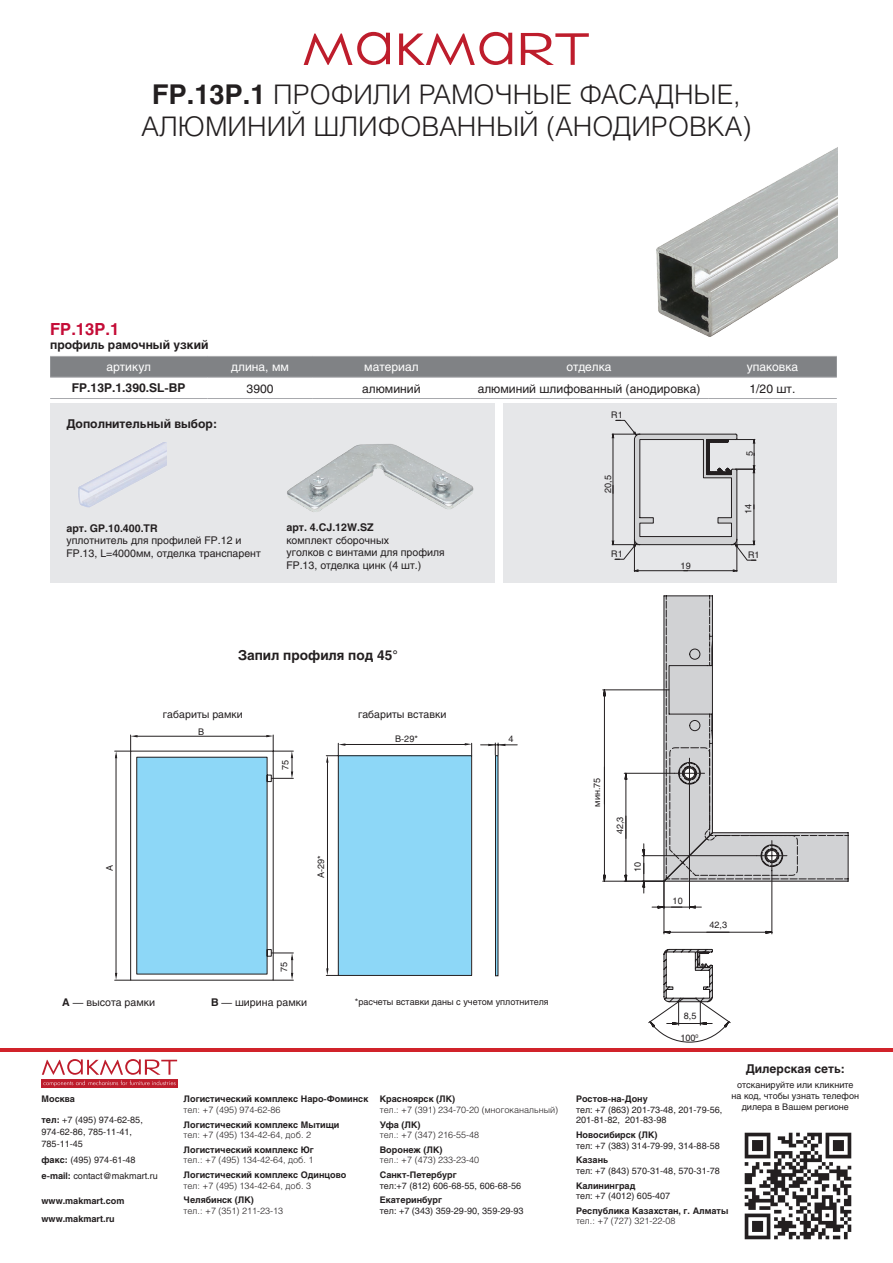
<style>
.page{position:relative;width:893px;height:1263px;background:#fff}
.page>*{position:absolute;margin:0;border:0;box-sizing:border-box;transform-origin:0 0}
.артикулы{font:300 27px "Helios";color:#231f20}
.t1{font:700 16.5px "Helios";color:#c40c37}
.t2{font:700 13.5px "Helios";color:#231f20}
.артикулы-2{font:700 12px "Helios";color:#231f20}
.t3{font:12px "Helios";color:#231f20}
.t4{font:12px "Helios";color:#fff}
.t5{font:10.5px/12.6px "Helios";color:#231f20}
.t6{font:700 10.5px "Helios";color:#231f20}
.схемы{font:9px/12px "Helios";color:#231f20}
.t7{font:700 9px/17.5px "Helios";color:#231f20}
.t8{font:300 9px "Helios";color:#231f20}
.s1{font-weight:700}
</style>
<div class="page">
<svg style="left:399px;top:32px;width:113px;height:33px"></svg>
<svg style="left:304px;top:32px;width:86px;height:33px"></svg>
<svg style="left:521px;top:33px;width:68px;height:32px"></svg>
<img style="left:744px;top:1132px;width:108px;height:108px">
<div style="left:42px;top:1079px;width:136px;height:9px;background:#be1d2c"></div>
<svg style="left:42px;top:1059px;width:135px;height:27px"></svg>
<hr style="left:0;top:1048px;width:893px;height:4px;background:#d1232a">
<div style="left:50px;top:403px;width:444px;height:179px;background:#e6e7e9"></div>
<div style="left:503px;top:403px;width:334px;height:179px;background:#e6e7e9"></div>
<svg style="left:50px;top:356px;width:787px;height:21px;background:#828487"></svg>
<hr style="left:50px;top:377px;width:157px;height:1px;background:#a8a9ad">
<hr style="left:207px;top:377px;width:106px;height:1px;background:#a8a9ad">
<hr style="left:313px;top:377px;width:157px;height:1px;background:#a8a9ad">
<hr style="left:470px;top:377px;width:238px;height:1px;background:#a8a9ad">
<hr style="left:708px;top:377px;width:129px;height:1px;background:#a8a9ad">
<hr style="left:50px;top:398px;width:157px;height:1px;background:#a8a9ad">
<hr style="left:207px;top:398px;width:106px;height:1px;background:#a8a9ad">
<hr style="left:313px;top:398px;width:157px;height:1px;background:#a8a9ad">
<hr style="left:470px;top:398px;width:238px;height:1px;background:#a8a9ad">
<hr style="left:708px;top:398px;width:129px;height:1px;background:#a8a9ad">
<img style="left:657px;top:147px;width:181px;height:190px">
<img style="left:287px;top:444px;width:187px;height:68px">
<img style="left:78px;top:442px;width:88px;height:66px">
<svg style="left:612px;top:420px;width:144px;height:152px"></svg>
<svg style="left:130px;top:750px;width:342px;height:230px"></svg>
<hr style="left:116px;top:755px;width:1px;height:221px;background:#231f20">
<hr style="left:135px;top:736px;width:134px;height:1px;background:#231f20">
<hr style="left:343px;top:744px;width:124px;height:1px;background:#231f20">
<hr style="left:327px;top:760px;width:1px;height:211px;background:#231f20">
<svg style="left:115px;top:735px;width:23px;height:23px"></svg>
<svg style="left:326px;top:743px;width:19px;height:20px"></svg>
<svg style="left:266px;top:735px;width:27px;height:44px"></svg>
<svg style="left:465px;top:743px;width:7px;height:13px"></svg>
<svg style="left:115px;top:973px;width:16px;height:8px"></svg>
<svg style="left:326px;top:968px;width:12px;height:8px"></svg>
<svg style="left:271px;top:953px;width:22px;height:28px"></svg>
<div style="left:495px;top:755px;width:3px;height:221px;border:1px solid #231f20"></div>
<hr style="left:481px;top:745px;width:36px;height:1px;background:#231f20">
<svg style="left:488px;top:743px;width:17px;height:12px"></svg>
<svg style="left:663px;top:596px;width:185px;height:286px"></svg>
<svg style="left:602px;top:687px;width:185px;height:355px"></svg>
<p class="артикулы" style="left:152px;top:78px;width:590px"><span class="s1">FP.13P.1</span> ПРОФИЛИ РАМОЧНЫЕ ФАСАДНЫЕ,</p>
<p class="артикулы" style="left:142px;top:111px;width:611px">АЛЮМИНИЙ ШЛИФОВАННЫЙ (АНОДИРОВКА)</p>
<p class="t1" style="left:50px;top:320px;width:71px">FP.13P.1</p>
<p class="артикулы-2" style="left:50px;top:338px;width:160px">профиль рамочный узкий</p>
<p class="t4" style="left:106px;top:360px;width:46px">артикул</p>
<p class="t4" style="left:231px;top:360px;width:59px">длина, мм</p>
<p class="t4" style="left:364px;top:360px;width:56px">материал</p>
<p class="t4" style="left:567px;top:360px;width:47px">отделка</p>
<p class="t4" style="left:747px;top:360px;width:53px">упаковка</p>
<p class="артикулы-2" style="left:72px;top:381px;width:115px">FP.13P.1.390.SL-BP</p>
<p class="t3" style="left:247px;top:381px;width:28px">3900</p>
<p class="t3" style="left:362px;top:381px;width:60px">алюминий</p>
<p class="t3" style="left:478px;top:381px;width:224px">алюминий шлифованный (анодировка)</p>
<p class="t3" style="left:749px;top:381px;width:47px">1/20 шт.</p>
<p class="артикулы-2" style="left:66px;top:417px;width:152px">Дополнительный выбор:</p>
<p class="t6" style="left:66px;top:522px;width:93px">арт. GP.10.400.TR</p>
<p class="t5" style="left:66px;top:534px;width:196px">уплотнитель для профилей FP.12 и<br>FP.13, L=4000мм, отделка транспарент</p>
<p class="t6" style="left:286px;top:521px;width:89px">арт. 4.CJ.12W.SZ</p>
<p class="t5" style="left:286px;top:534px;width:104px">комплект сборочных</p>
<p class="t5" style="left:286px;top:546px;width:160px">уголков с винтами для профиля<br>FP.13, отделка цинк (4 шт.)</p>
<p class="схемы" style="left:611px;top:409px;width:13px">R1</p>
<p class="схемы" style="left:602px;top:493px;width:19px;rotate:-90deg">20,5</p>
<p class="схемы" style="left:611px;top:547px;width:13px">R1</p>
<p class="схемы" style="left:681px;top:560px;width:12px">19</p>
<p class="схемы" style="left:744px;top:456px;width:7px;rotate:-90deg">5</p>
<p class="схемы" style="left:742px;top:514px;width:12px;rotate:-90deg">14</p>
<p class="схемы" style="left:748px;top:549px;width:13px">R1</p>
<p class="t2" style="left:238px;top:647px;width:161px">Запил профиля под 45°</p>
<p class="t5" style="left:163px;top:708px;width:81px">габариты рамки</p>
<p class="схемы" style="left:198px;top:725px;width:8px">B</p>
<p class="схемы" style="left:279px;top:770px;width:12px;rotate:-90deg">75</p>
<p class="t5" style="left:358px;top:708px;width:90px">габариты вставки</p>
<p class="схемы" style="left:395px;top:732px;width:24px">B-29*</p>
<p class="схемы" style="left:509px;top:732px;width:7px">4</p>
<p class="схемы" style="left:104px;top:871px;width:8px;rotate:-90deg">A</p>
<p class="схемы" style="left:315px;top:878px;width:24px;rotate:-90deg">A-29*</p>
<p class="схемы" style="left:278px;top:972px;width:12px;rotate:-90deg">75</p>
<p class="t5" style="left:62px;top:996px;width:94px"><span class="s1">A</span> — высота рамки</p>
<p class="t5" style="left:211px;top:996px;width:98px"><span class="s1">B</span> — ширина рамки</p>
<p class="схемы" style="left:355px;top:995px;width:195px">*расчеты вставки даны с учетом уплотнителя</p>
<p class="t7" style="left:42px;top:1090px;width:35px">Москва</p>
<p class="схемы" style="left:42px;top:1114px;width:103px"><span class="s1">тел:</span> +7 (495) 974-62-85,<br>974-62-86, 785-11-41,<br>785-11-45</p>
<p class="схемы" style="left:42px;top:1152px;width:118px;line-height:16.2px"><span class="s1">факс:</span> (495) 974-61-48 <span class="s1">e-mail:</span> contact@makmart.ru</p>
<p class="t7" style="left:42px;top:1192px;width:84px">www.makmart.com www.makmart.ru</p>
<p class="t7" style="left:184px;top:1090px;width:186px">Логистический комплекс Наро-Фоминск</p>
<p class="t8" style="left:184px;top:1104px;width:98px">тел: +7 (495) 974-62-86</p>
<p class="t7" style="left:184px;top:1115px;width:157px">Логистический комплекс Мытищи</p>
<p class="t8" style="left:184px;top:1129px;width:129px">тел: +7 (495) 134-42-64, доб. 2</p>
<p class="t7" style="left:184px;top:1141px;width:132px">Логистический комплекс Юг</p>
<p class="t8" style="left:184px;top:1155px;width:131px">тел.: +7 (495) 134-42-64, доб. 1</p>
<p class="t7" style="left:184px;top:1166px;width:164px">Логистический комплекс Одинцово</p>
<p class="t8" style="left:184px;top:1180px;width:129px">тел: +7 (495) 134-42-64, доб. 3</p>
<p class="t7" style="left:184px;top:1191px;width:72px">Челябинск (ЛК)</p>
<p class="t8" style="left:184px;top:1205px;width:101px">тел.: +7 (351) 211-23-13</p>
<p class="t7" style="left:380px;top:1090px;width:77px">Красноярск (ЛК)</p>
<p class="t8" style="left:380px;top:1104px;width:180px">тел.: +7 (391) 234-70-20 (многоканальный)</p>
<p class="t7" style="left:380px;top:1115px;width:42px">Уфа (ЛК)</p>
<p class="t8" style="left:380px;top:1129px;width:101px">тел.: +7 (347) 216-55-48</p>
<p class="t7" style="left:380px;top:1141px;width:64px">Воронеж (ЛК)</p>
<p class="t8" style="left:380px;top:1155px;width:101px">тел.: +7 (473) 233-23-40</p>
<p class="t7" style="left:380px;top:1166px;width:78px">Санкт-Петербург</p>
<p class="схемы" style="left:380px;top:1179px;width:143px">тел:+7 (812) 606-68-55, 606-68-56</p>
<p class="t7" style="left:380px;top:1191px;width:64px">Екатеринбург</p>
<p class="схемы" style="left:380px;top:1204px;width:145px">тел: +7 (343) 359-29-90, 359-29-93</p>
<p class="схемы" style="left:591px;top:807px;width:31px;rotate:-90deg">мин.75</p>
<p class="схемы" style="left:614px;top:834px;width:19px;rotate:-90deg">42,3</p>
<p class="схемы" style="left:632px;top:872px;width:12px;rotate:-90deg">10</p>
<p class="схемы" style="left:673px;top:894px;width:12px">10</p>
<p class="схемы" style="left:709px;top:919px;width:19px">42,3</p>
<p class="схемы" style="left:684px;top:1010px;width:14px">8,5</p>
<p class="схемы" style="left:680px;top:1032px;width:20px">100<sup>0</sup></p>
<h3 class="артикулы-2" style="left:746px;top:1062px;width:101px">Дилерская сеть:</h3>
<p class="схемы" style="left:732px;top:1079px;width:129px;line-height:10.8px;text-align:center">отсканируйте или кликните на код, чтобы узнать телефон дилера в Вашем регионе</p>
<p class="t7" style="left:576px;top:1090px;width:73px">Ростов-на-Дону</p>
<p class="схемы" style="left:576px;top:1104px;width:148px;line-height:10.5px">тел: +7 (863) 201-73-48, 201-79-56,<br>201-81-82, 201-83-98</p>
<p class="t7" style="left:576px;top:1126px;width:83px">Новосибирск (ЛК)</p>
<p class="схемы" style="left:576px;top:1139px;width:145px">тел: +7 (383) 314-79-99, 314-88-58</p>
<p class="t7" style="left:576px;top:1151px;width:34px">Казань</p>
<p class="схемы" style="left:576px;top:1164px;width:145px">тел: +7 (843) 570-31-48, 570-31-78</p>
<p class="t7" style="left:576px;top:1176px;width:61px">Калининград</p>
<p class="схемы" style="left:576px;top:1190px;width:96px">тел: +7 (4012) 605-407</p>
<p class="t7" style="left:576px;top:1202px;width:154px">Республика Казахстан, г. Алматы</p>
<p class="t8" style="left:576px;top:1216px;width:101px">тел.: +7 (727) 321-22-08</p>
</div>
